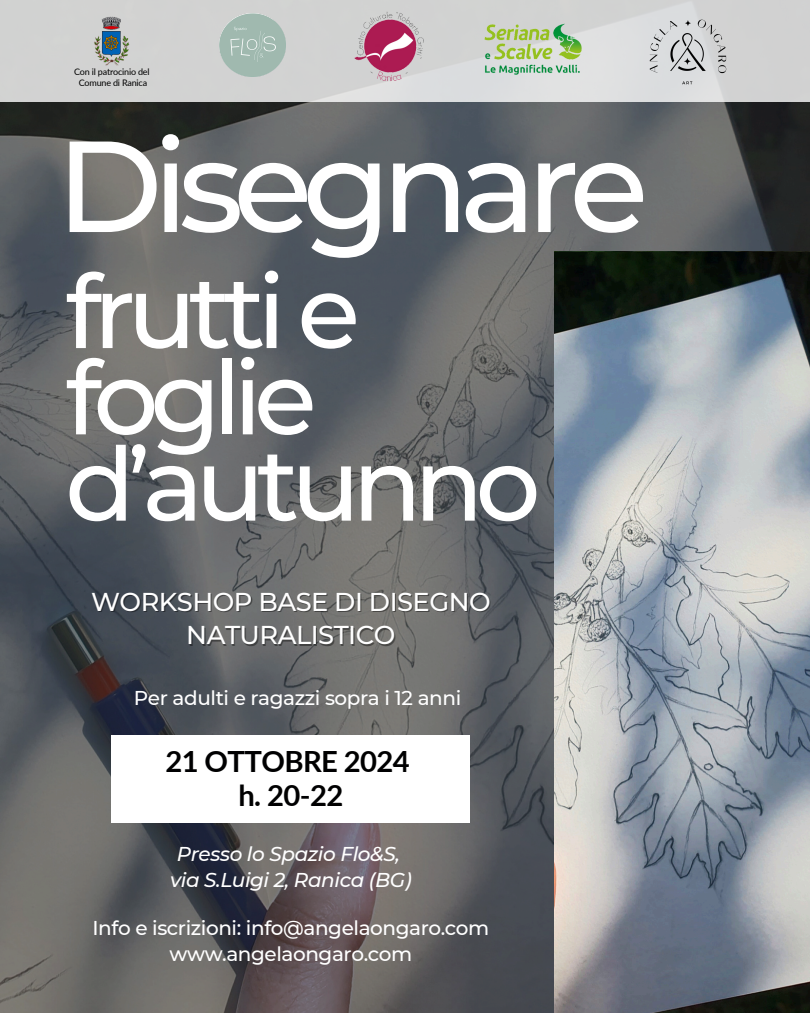
<style>
.page{position:relative;width:810px;height:1013px;background:#fff}
.page>*{position:absolute;margin:0;border:0;box-sizing:border-box;transform-origin:0 0}
.t1{font:500 129.2px "Montserrat";letter-spacing:-.08em;color:#fff}
.t2{font:500 102.2px/86.2px "Montserrat";letter-spacing:-.08em;color:#fff}
.t3{font:700 29.2px/34.5px "Lato";letter-spacing:-.02em;color:#000001;text-align:center}
.t4{font:500 25.7px "Montserrat";letter-spacing:-.02em;color:#fff}
.t5{font:500 20px/26.2px "Montserrat";letter-spacing:-.02em;color:#fff;text-align:center}
.t6{font:italic 500 20px/26.2px "Montserrat";letter-spacing:-.02em;color:#fff;text-align:center}
.t7{font:9px "Lato";letter-spacing:-.02em;color:#000}
</style>
<div class="page">
<img style="left:0;top:102px;width:810px;height:910px">
<div style="left:111px;top:735px;width:359px;height:87px;background:#fff"></div>
<div style="left:0;top:0;width:810px;height:102px;background:linear-gradient(to right,#d2d2d1,#d9dada)"></div>
<img style="left:93px;top:16px;width:36px;height:50px">
<img style="left:220px;top:14px;width:66px;height:63px">
<img style="left:351px;top:12px;width:75px;height:69px">
<img style="left:650px;top:19px;width:76px;height:65px">
<img style="left:472px;top:9px;width:126px;height:79px">
<img style="left:554px;top:253px;width:256px;height:759px">
<h5 class="t7" style="left:74px;top:66px;width:77px">Con il patrocinio del</h5>
<h5 class="t7" style="left:79px;top:77px;width:70px">Comune di Ranica</h5>
<h1 class="t1" style="left:56px;top:107px;width:594px">Disegnare</h1>
<p class="t2" style="left:65px;top:268px;width:477px">frutti e foglie d’autunno</p>
<h2 class="t4" style="left:91px;top:585px;width:401px">WORKSHOP BASE DI DISEGNO</h2>
<p class="t4" style="left:186px;top:619px;width:211px">NATURALISTICO</p>
<h4 class="t5" style="left:134px;top:685px;width:329px">Per adulti e ragazzi sopra i 12 anni</h4>
<p class="t3" style="left:165px;top:743px;width:246px">21 OTTOBRE 2024 h. 20-22</p>
<h5 class="t6" style="left:170px;top:840px;width:243px">Presso lo Spazio Flo&amp;S, via S.Luigi 2, Ranica (BG)</h5>
<h3 class="t5" style="left:92px;top:914px;width:399px">Info e iscrizioni: info@angelaongaro.com www.angelaongaro.com</h3>
</div>
